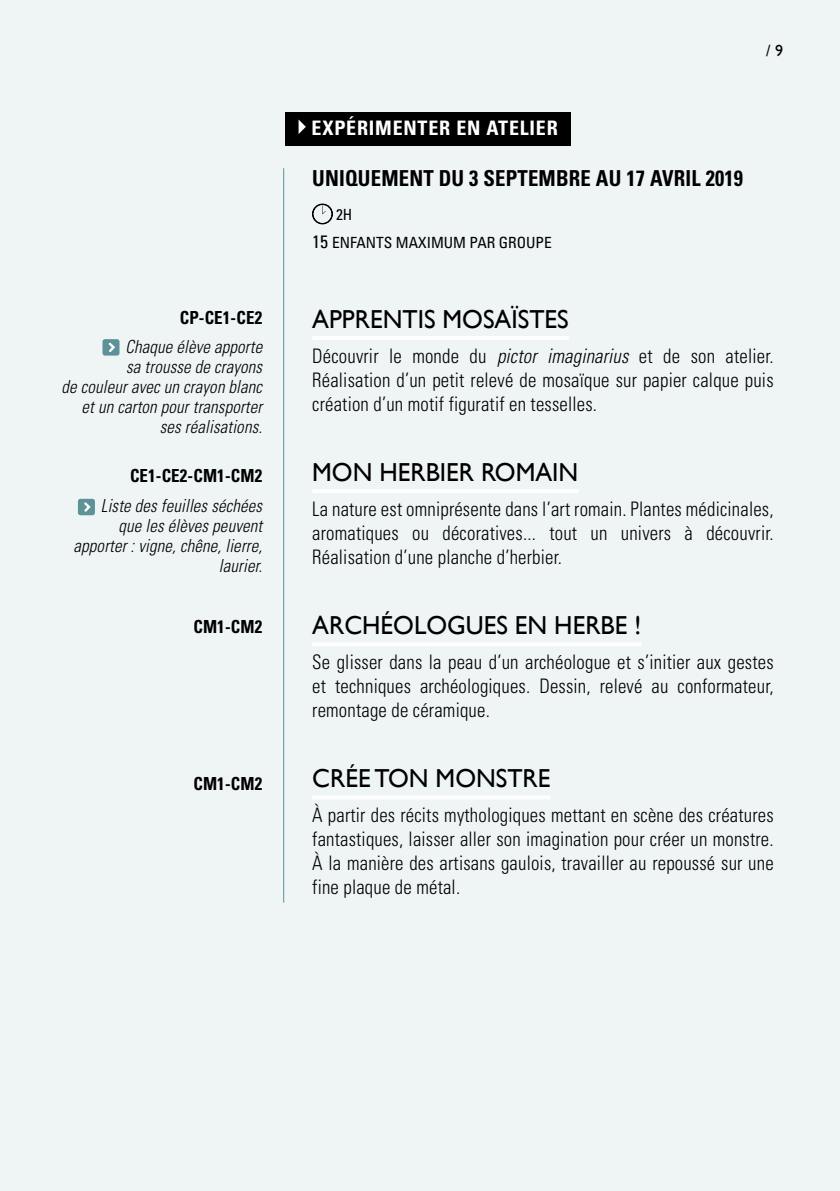
<style>
.page{position:relative;width:840px;height:1191px;background:#fff}
.page>*{position:absolute;margin:0;border:0;box-sizing:border-box;transform-origin:0 0}
.t1{font:26px "Gill Sans";color:#000}
.t2{font:700 condensed 22px "Univers";letter-spacing:.01em;color:#000;scale:.94 1}
.t3{font:300 condensed 20px/24px "Univers";letter-spacing:.01em;color:#000;text-align:justify;scale:.94 1}
.t4{font:700 condensed 20px "Univers";letter-spacing:.04em;color:#fff}
.t5{font:italic 300 condensed 18px/20px "Univers";letter-spacing:.01em;color:#000;text-align:right;scale:.94 1}
.t6{font:700 condensed 18px "Univers";letter-spacing:.01em;color:#000;scale:.94 1}
.t7{font:16px "Gill Sans";color:#000}
.t8{font:condensed 15.4px/28px "Univers";color:#000}
.s1{font-size:18px}
.s2{font-style:italic}
</style>
<div class="page">
<div style="left:0;top:0;width:839px;height:1191px;background:#eff4f5"></div>
<div style="left:285px;top:112px;width:285px;height:33px;background:#000"></div>
<svg style="left:298px;top:119px;width:8px;height:15px"></svg>
<hr style="left:283px;top:168px;width:1px;height:734px;background:#5d9299">
<hr style="left:312px;top:336px;width:256px;height:4px;background:#fff">
<hr style="left:312px;top:489px;width:266px;height:4px;background:#fff">
<hr style="left:312px;top:642px;width:329px;height:4px;background:#fff">
<hr style="left:312px;top:795px;width:238px;height:4px;background:#fff">
<div style="left:102px;top:339px;width:17px;height:16px;background:#5d9299;border-radius:3px"></div>
<svg style="left:108px;top:342px;width:7px;height:10px"></svg>
<div style="left:78px;top:499px;width:17px;height:16px;background:#5d9299;border-radius:3px"></div>
<svg style="left:84px;top:502px;width:7px;height:10px"></svg>
<svg style="left:312px;top:203px;width:21px;height:21px"></svg>
<p class="t6" style="left:180px;top:306px;width:89px">CP-CE1-CE2</p>
<p class="t5" style="left:61px;top:336px;width:215px">Chaque élève apporte<br>sa trousse de crayons<br>de couleur avec un crayon blanc et un carton pour transporter ses réalisations.</p>
<p class="t6" style="left:130px;top:465px;width:142px">CE1-CE2-CM1-CM2</p>
<p class="t5" style="left:74px;top:496px;width:202px">Liste des feuilles séchées que les élèves peuvent apporter : vigne, chêne, lierre, laurier.</p>
<p class="t6" style="left:193px;top:615px;width:75px">CM1-CM2</p>
<p class="t6" style="left:193px;top:772px;width:75px">CM1-CM2</p>
<p class="t7" style="left:765px;top:41px;width:18px">/ 9</p>
<p class="t4" style="left:311px;top:116px;width:247px">EXPÉRIMENTER EN ATELIER</p>
<p class="t2" style="left:312px;top:165px;width:459px">UNIQUEMENT DU 3 SEPTEMBRE AU 17 AVRIL 2019</p>
<p class="t8" style="left:312px;top:200px;width:241px;text-indent:24px">2H<br><span class="s1">15</span> ENFANTS MAXIMUM PAR GROUPE</p>
<h1 class="t1" style="left:312px;top:303px;width:258px">APPRENTIS MOSAÏSTES</h1>
<p class="t3" style="left:312px;top:344px;width:492px">Découvrir le monde du <span class="s2">pictor imaginarius</span> et de son atelier.<br>Réalisation d’un petit relevé de mosaïque sur papier calque puis création d’un motif figuratif en tesselles.</p>
<h1 class="t1" style="left:312px;top:456px;width:267px">MON HERBIER ROMAIN</h1>
<p class="t3" style="left:312px;top:497px;width:492px">La nature est omniprésente dans l’art romain. Plantes médicinales, aromatiques ou décoratives... tout un univers à découvrir.<br>Réalisation d’une planche d’herbier.</p>
<h1 class="t1" style="left:312px;top:609px;width:330px">ARCHÉOLOGUES EN HERBE !</h1>
<p class="t3" style="left:312px;top:650px;width:492px">Se glisser dans la peau d’un archéologue et s’initier aux gestes et techniques archéologiques. Dessin, relevé au conformateur, remontage de céramique.</p>
<h1 class="t1" style="left:312px;top:762px;width:239px">CRÉE TON MONSTRE</h1>
<p class="t3" style="left:312px;top:803px;width:492px">À partir des récits mythologiques mettant en scène des créatures fantastiques, laisser aller son imagination pour créer un monstre.<br>À la manière des artisans gaulois, travailler au repoussé sur une fine plaque de métal.</p>
</div>
